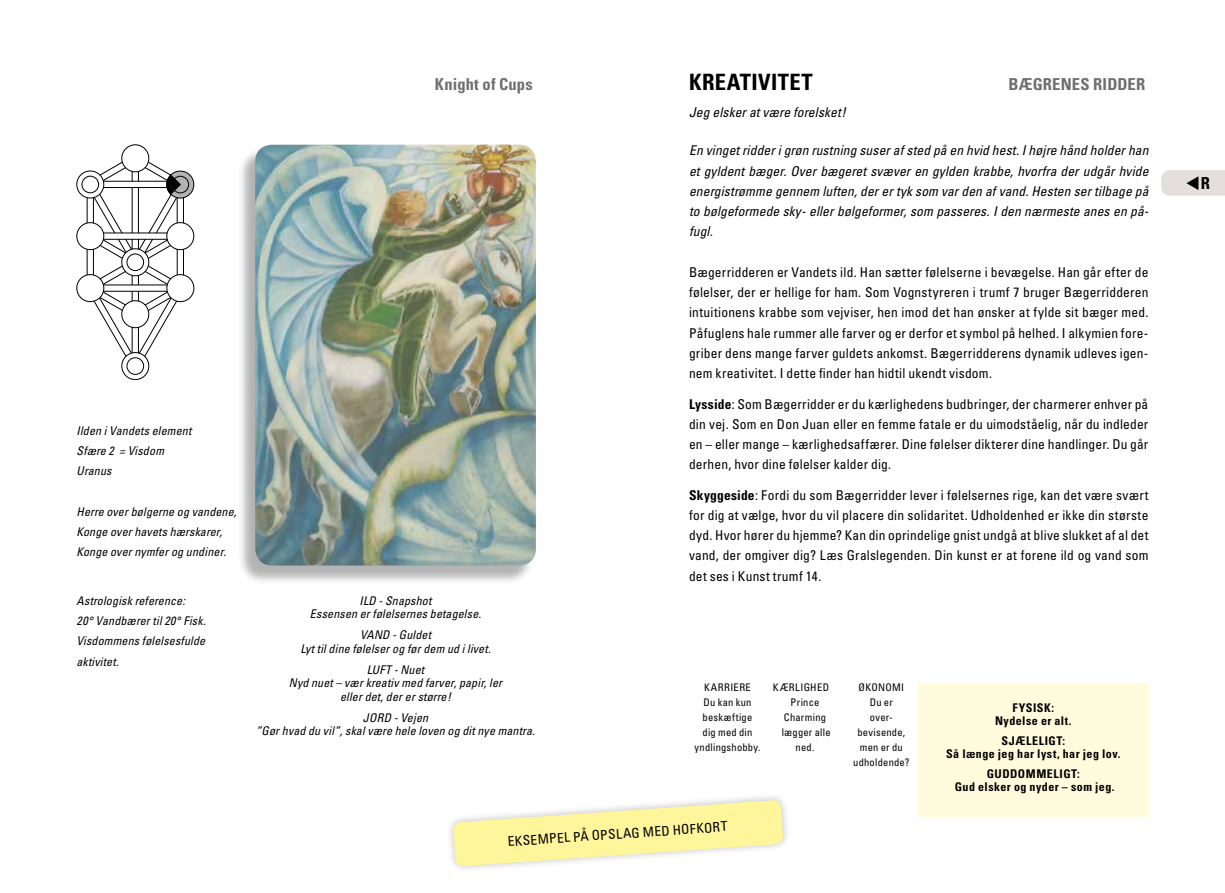
<style>
.page{position:relative;width:1225px;height:893px;background:#fff}
.page>*{position:absolute;margin:0;border:0;box-sizing:border-box;transform-origin:0 0}
.t1{font:700 condensed 22.5px "Univers";letter-spacing:.02em;color:#000}
.t2{font:700 condensed 16.5px "Univers";letter-spacing:.01em;color:#706f6f}
.t3{font:700 condensed 16.5px "Univers";color:#000}
.t4{font:condensed 13.5px/20.2px "Univers";letter-spacing:.015em;color:#000;text-align:justify}
.t5{font:italic condensed 13.5px/20.2px "Univers";letter-spacing:.01em;color:#000;text-align:justify}
.t6{font:italic condensed 12px/20.2px "Univers";letter-spacing:.01em;color:#000;text-align:center}
.t7{font:700 condensed 12px/13.5px "Univers";letter-spacing:.04em;color:#000;text-align:center}
.t8{font:condensed 10.5px/15px "Univers";letter-spacing:.025em;color:#000;text-align:center}
.t9{font:condensed 10.5px "Univers";letter-spacing:.045em;color:#000}
.s1{font-weight:700}
</style>
<div class="page">
<div style="left:237px;top:148px;width:297px;height:437px;background:#000;opacity:.3"></div>
<img style="left:255px;top:145px;width:281px;height:421px">
<svg style="left:122px;top:353px;width:27px;height:27px"></svg>
<div style="left:122px;top:352px;width:27px;height:28px;border:1px solid #000;border-radius:50%"></div>
<div style="left:122px;top:145px;width:27px;height:27px;border:1px solid #000;border-radius:50%"></div>
<div style="left:77px;top:274px;width:27px;height:28px;border:1px solid #000;border-radius:50%"></div>
<svg style="left:167px;top:275px;width:27px;height:27px"></svg>
<div style="left:167px;top:274px;width:27px;height:28px;border:1px solid #000;border-radius:50%"></div>
<div style="left:77px;top:222px;width:27px;height:28px;border:1px solid #000;border-radius:50%"></div>
<svg style="left:77px;top:171px;width:27px;height:27px"></svg>
<div style="left:77px;top:171px;width:27px;height:27px;border:1px solid #000;border-radius:50%"></div>
<svg style="left:167px;top:223px;width:27px;height:27px"></svg>
<div style="left:167px;top:222px;width:27px;height:28px;border:1px solid #000;border-radius:50%"></div>
<svg style="left:167px;top:171px;width:27px;height:27px"></svg>
<div style="left:167px;top:171px;width:27px;height:27px;border:1px solid #000;border-radius:50%"></div>
<div style="left:127px;top:358px;width:17px;height:16px;background:#fff;border-radius:50%"></div>
<div style="left:127px;top:357px;width:17px;height:18px;border:1px solid #000;border-radius:50%"></div>
<svg style="left:82px;top:176px;width:17px;height:17px"></svg>
<div style="left:82px;top:176px;width:17px;height:17px;border:1px solid #000;border-radius:50%"></div>
<svg style="left:87px;top:155px;width:102px;height:213px"></svg>
<div style="left:1161px;top:170px;width:64px;height:26px;background:#e4dedc"></div>
<div style="left:918px;top:683px;width:230px;height:133px;background:#fffbdc"></div>
<svg style="left:453px;top:800px;width:330px;height:67px"></svg>
<p class="t6" style="left:77px;top:420px;width:116px;text-align:left">Ilden i Vandets element<br>Sfære 2 = Visdom<br>Uranus</p>
<p class="t6" style="left:77px;top:501px;width:161px;text-align:left">Herre over bølgerne og vandene,<br>Konge over havets hærskarer,<br>Konge over nymfer og undiner.</p>
<p class="t6" style="left:77px;top:590px;width:131px;text-align:left">Astrologisk reference:<br>20° Vandbærer til 20° Fisk.<br>Visdommens følelsesfulde aktivitet.</p>
<p class="t2" style="left:435px;top:74px;width:99px">Knight of Cups</p>
<p class="t6" style="left:310px;top:594px;width:173px;line-height:13.5px">ILD - Snapshot<br>Essensen er følelsernes betagelse.</p>
<p class="t6" style="left:300px;top:628px;width:192px;line-height:13.5px">VAND - Guldet<br>Lyt til dine følelser og før dem ud i livet.</p>
<p class="t6" style="left:289px;top:663px;width:215px;line-height:13.5px">LUFT - Nuet<br>Nyd nuet – vær kreativ med farver, papir, ler eller det, der er større!</p>
<p class="t6" style="left:256px;top:711px;width:280px;line-height:13.5px">JORD - Vejen<br>”Gør hvad du vil”, skal være hele loven og dit nye mantra.</p>
<h1 class="t1" style="left:689px;top:68px;width:125px">KREATIVITET</h1>
<p class="t2" style="left:1008px;top:74px;width:138px">BÆGRENES RIDDER</p>
<p class="t5" style="left:689px;top:102px;width:158px">Jeg elsker at være forelsket!</p>
<p class="t5" style="left:689px;top:140px;width:461px">En vinget ridder i grøn rustning suser af sted på en hvid hest. I højre hånd holder han et gyldent bæger. Over bægeret svæver en gylden krabbe, hvorfra der udgår hvide energistrømme gennem luften, der er tyk som var den af vand. Hesten ser tilbage på to bølgeformede sky- eller bølgeformer, som passeres. I den nærmeste anes en på&shy;fugl.</p>
<p class="t4" style="left:689px;top:262px;width:461px">Bægerridderen er Vandets ild. Han sætter følelserne i bevægelse. Han går efter de følelser, der er hellige for ham. Som Vognstyreren i trumf 7 bruger Bægerridderen intuitionens krabbe som vejviser, hen imod det han ønsker at fylde sit bæger med.<br>Påfuglens hale rummer alle farver og er derfor et symbol på helhed. I alkymien fore&shy;griber dens mange farver guldets ankomst. Bægerridderens dynamik udleves igen&shy;nem kreativitet. I dette finder han hidtil ukendt visdom.</p>
<p class="t4" style="left:689px;top:393px;width:461px"><span class="s1">Lysside</span>: Som Bægerridder er du kærlighedens budbringer, der charmerer enhver på din vej. Som en Don Juan eller en femme fatale er du uimodståelig, når du indleder en – eller mange – kærlighedsaffærer. Dine følelser dikterer dine handlinger. Du går derhen, hvor dine følelser kalder dig.</p>
<p class="t4" style="left:689px;top:484px;width:461px"><span class="s1">Skyggeside</span>: Fordi du som Bægerridder lever i følelsernes rige, kan det være svært for dig at vælge, hvor du vil placere din solidaritet. Udholdenhed er ikke din største dyd. Hvor hører du hjemme? Kan din oprindelige gnist undgå at blive slukket af al det vand, der omgiver dig? Læs Gralslegenden. Din kunst er at forene ild og vand som det ses i Kunst trumf 14.</p>
<p class="t8" style="left:694px;top:680px;width:68px">KARRIERE<br>Du kan kun beskæftige<br>dig med din yndlingshobby.</p>
<p class="t9" style="left:773px;top:681px;width:58px">KÆRLIGHED</p>
<p class="t8" style="left:790px;top:695px;width:30px">Prince</p>
<p class="t8" style="left:784px;top:710px;width:44px">Charming</p>
<p class="t8" style="left:781px;top:725px;width:50px">lægger alle</p>
<p class="t8" style="left:795px;top:740px;width:20px">ned.</p>
<p class="t8" style="left:853px;top:680px;width:58px">ØKONOMI<br>Du er<br>over&shy;bevisende, men er du udholdende?</p>
<p class="t7" style="left:995px;top:700px;width:78px">FYSISK:<br>Nydelse er alt.</p>
<p class="t7" style="left:946px;top:733px;width:176px">SJÆLELIGT:<br>Så længe jeg har lyst, har jeg lov.</p>
<p class="t7" style="left:955px;top:766px;width:161px">GUDDOMMELIGT:<br>Gud elsker og nyder – som jeg.</p>
<p class="t4" style="left:507px;top:831px;width:222px;rotate:-4deg">EKSEMPEL PÅ OPSLAG MED HOFKORT</p>
<p class="t3" style="left:1185px;top:173px;width:26px">▼R</p>
</div>
